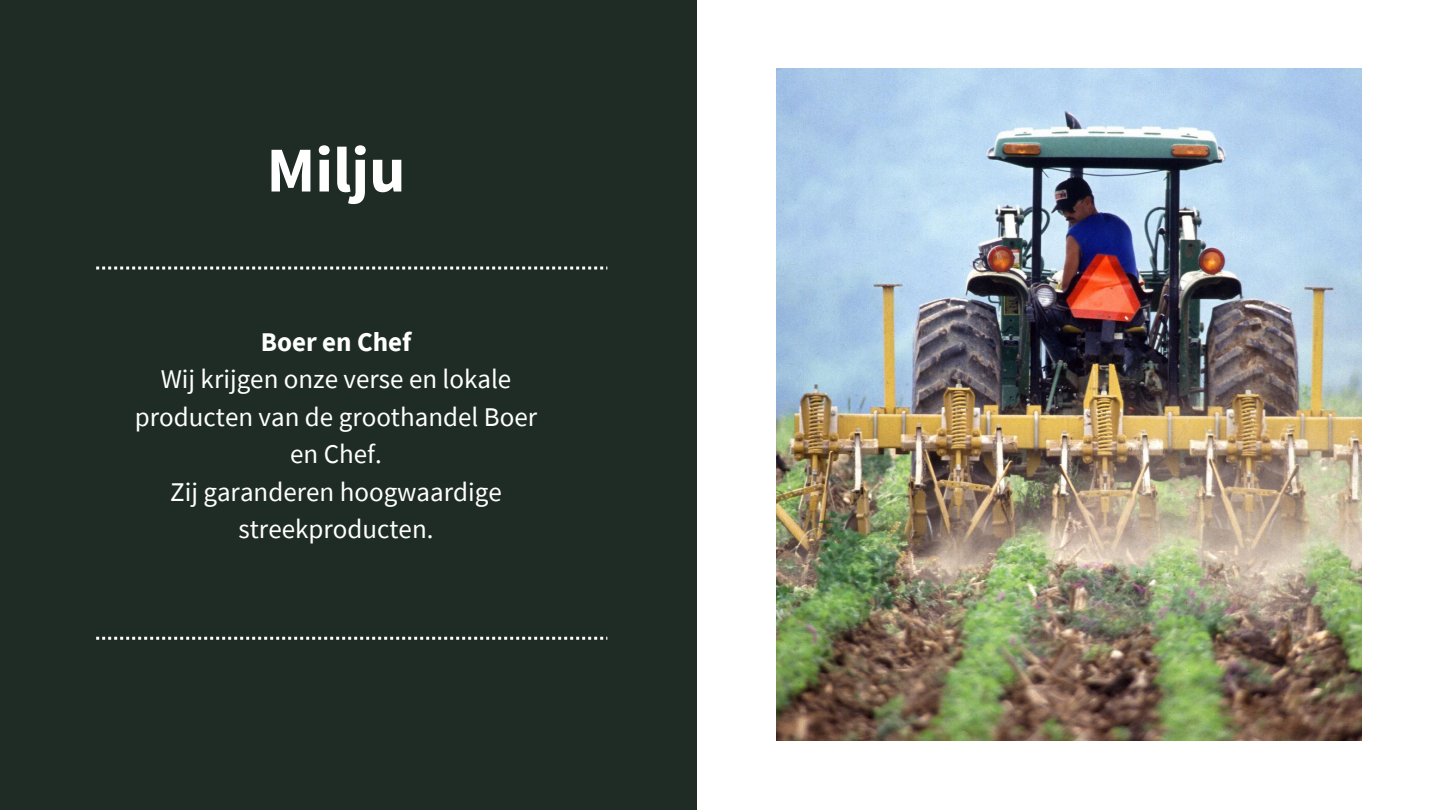
<style>
.page{position:relative;width:1440px;height:810px;background:#1e2c25}
.page>*{position:absolute;margin:0;border:0;box-sizing:border-box;transform-origin:0 0}
.t1{font:700 64px "Source Sans Pro";color:#fff}
.t2{font:27px/37.5px "Source Sans Pro";color:#fff;text-align:center}
.t3{font:700 27px "Source Sans Pro";color:#fff}
</style>
<div class="page">
<div style="left:697px;top:0;width:743px;height:809px;background:#fff"></div>
<img style="left:776px;top:69px;width:585px;height:672px">
<svg style="left:96px;top:637px;width:511px;height:3px"></svg>
<svg style="left:96px;top:267px;width:511px;height:3px"></svg>
<h1 class="t1" style="left:267px;top:129px;width:140px">Milju</h1>
<p class="t3" style="left:261px;top:324px;width:152px">Boer en Chef</p>
<p class="t2" style="left:135px;top:360px;width:404px">Wij krijgen onze verse en lokale producten van de groothandel Boer en Chef.<br>Zij garanderen hoogwaardige streekproducten.</p>
</div>
